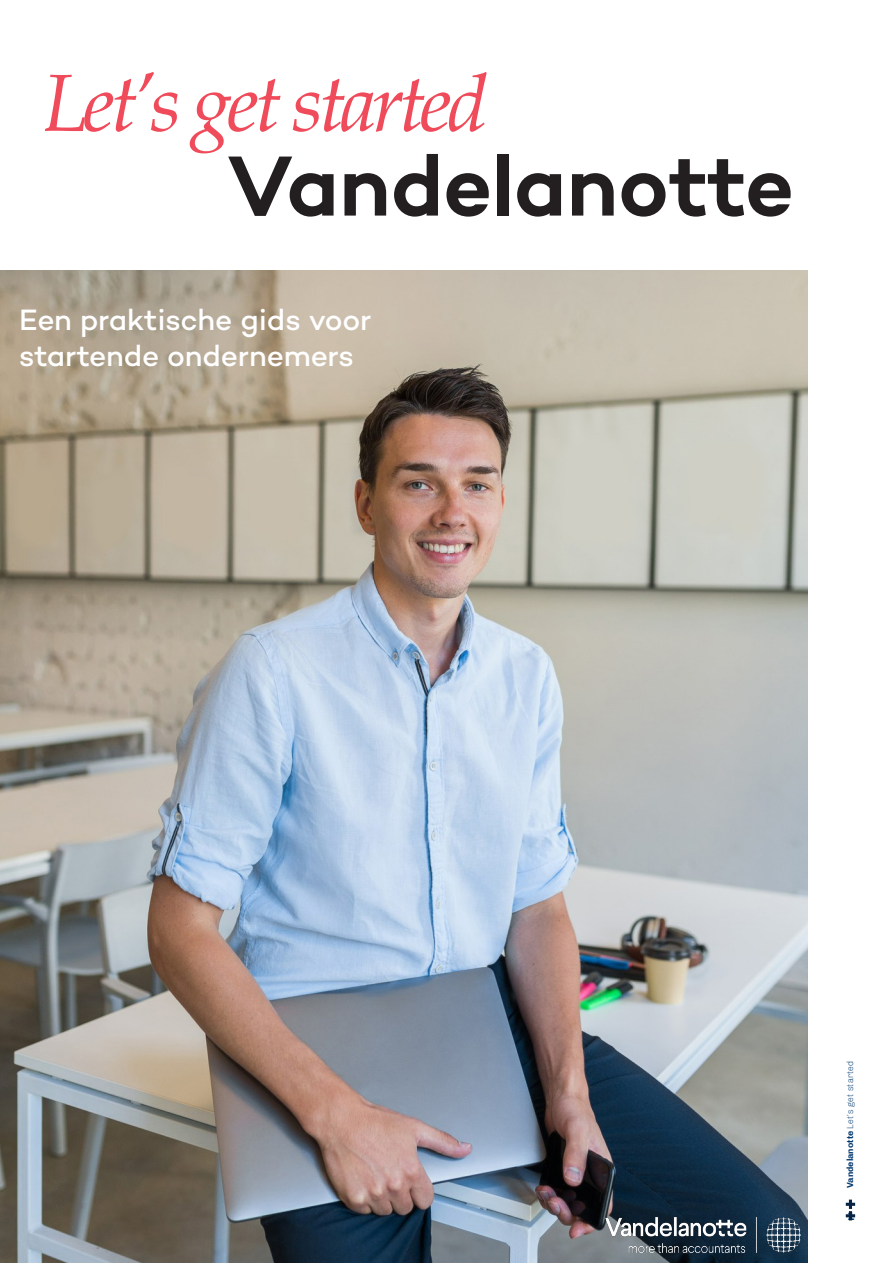
<style>
.page{position:relative;width:893px;height:1263px;background:#fff}
.page>*{position:absolute;margin:0;border:0;box-sizing:border-box;transform-origin:0 0}
.t1{font:600 86.85px "Campton";letter-spacing:-.005em;color:#231f20}
.t2{font:italic 81px "Book Antiqua";letter-spacing:-.06em;color:#ef4b5a}
.t3{font:500 30px "Campton";letter-spacing:-.005em;color:#fff}
.t4{font:700 12px "Chivo";color:#01386d}
.t5{font:300 9px "Chivo";color:#01386d}
.s1{font-weight:700}
</style>
<div class="page">
<img style="left:0;top:270px;width:808px;height:993px">
<img style="left:600px;top:1210px;width:207px;height:49px">
<svg style="left:846px;top:1199px;width:9px;height:21px"></svg>
<p class="t2" style="left:43px;top:46px;width:446px">Let’s get started</p>
<p class="t1" style="left:226px;top:131px;width:569px">Vandelanotte</p>
<p class="t3" style="left:19px;top:301px;width:354px">Een praktische gids voor</p>
<p class="t3" style="left:19px;top:337px;width:336px">startende ondernemers</p>
<p class="t5" style="left:845px;top:1188px;width:129px;rotate:-90deg"><span class="s1">Vandelanotte</span> Let’s get started</p>
<p class="t4" style="left:847px;top:1209px;width:9px">1</p>
</div>
